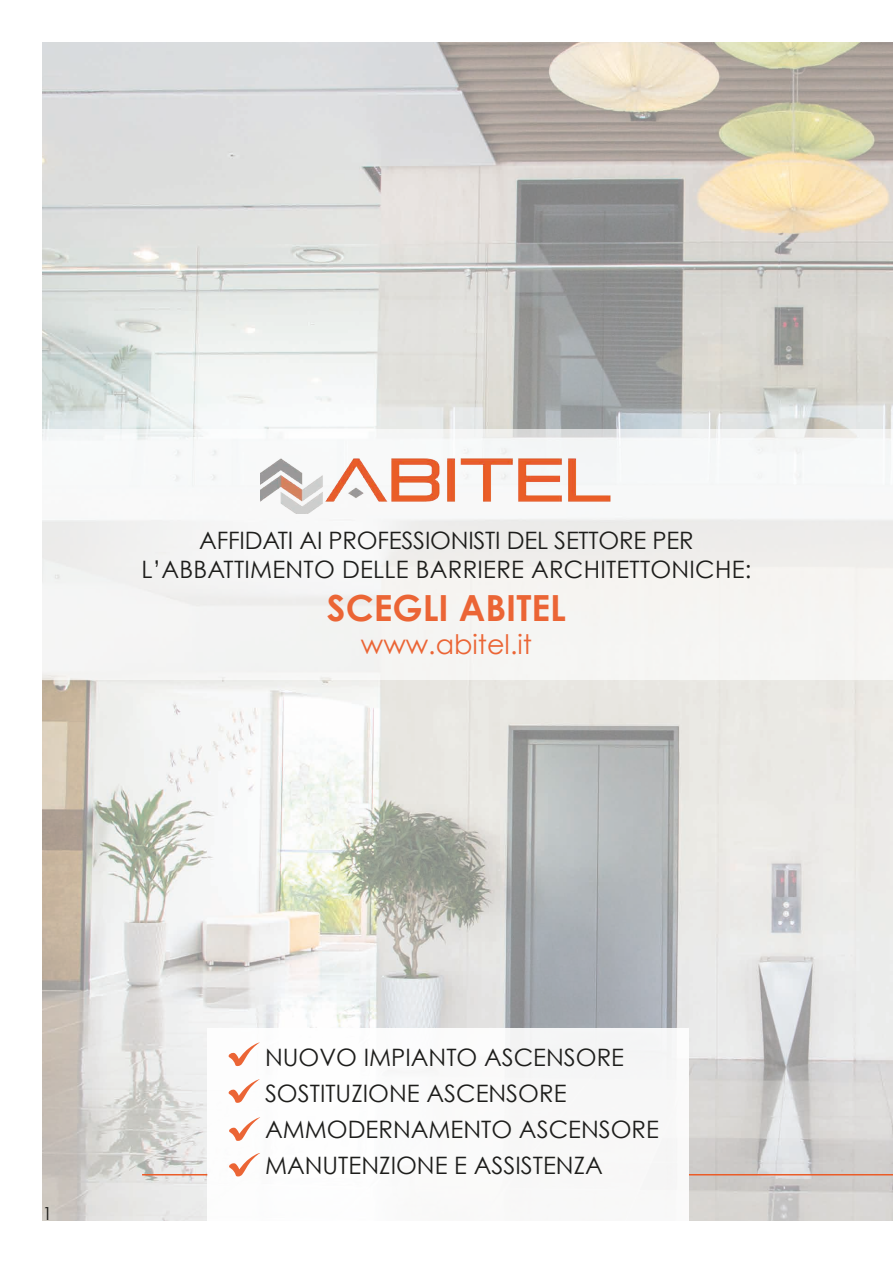
<style>
.page{position:relative;width:893px;height:1263px;background:#fff}
.page>*{position:absolute;margin:0;border:0;box-sizing:border-box;transform-origin:0 0}
.t1{font:700 36px "Century Gothic";color:#eb6535}
.t2{font:27px "Century Gothic";color:#eb6535}
.t3{font:24px/36px "Century Gothic";color:#1d1d1b}
.t4{font:18px "Century Gothic";color:#1d1d1b}
</style>
<div class="page">
<img style="left:43px;top:43px;width:850px;height:1177px">
<div style="left:0;top:429px;width:893px;height:251px;background:#f5f5f3"></div>
<hr style="left:689px;top:1174px;width:204px;height:1px;background:#eb5c28">
<div style="left:207px;top:1028px;width:482px;height:235px;background:#fff"></div>
<hr style="left:142px;top:1174px;width:65px;height:1px;background:#eb5c28">
<svg style="left:228px;top:1079px;width:32px;height:24px"></svg>
<svg style="left:229px;top:1117px;width:31px;height:24px"></svg>
<svg style="left:229px;top:1153px;width:31px;height:24px"></svg>
<svg style="left:228px;top:1042px;width:32px;height:25px"></svg>
<img style="left:260px;top:458px;width:351px;height:56px">
<p class="t3" style="left:142px;top:526px;width:611px;line-height:28.8px;text-align:center">AFFIDATI AI PROFESSIONISTI DEL SETTORE PER<br>L’ABBATTIMENTO DELLE BARRIERE ARCHITETTONICHE:</p>
<h1 class="t1" style="left:327px;top:586px;width:241px">SCEGLI ABITEL</h1>
<p class="t2" style="left:361px;top:628px;width:173px">www.abitel.it</p>
<p class="t4" style="left:43px;top:1203px;width:11px">1</p>
<p class="t3" style="left:265px;top:1038px;width:396px">NUOVO IMPIANTO ASCENSORE<br>SOSTITUZIONE ASCENSORE<br>AMMODERNAMENTO ASCENSORE<br>MANUTENZIONE E ASSISTENZA</p>
</div>
